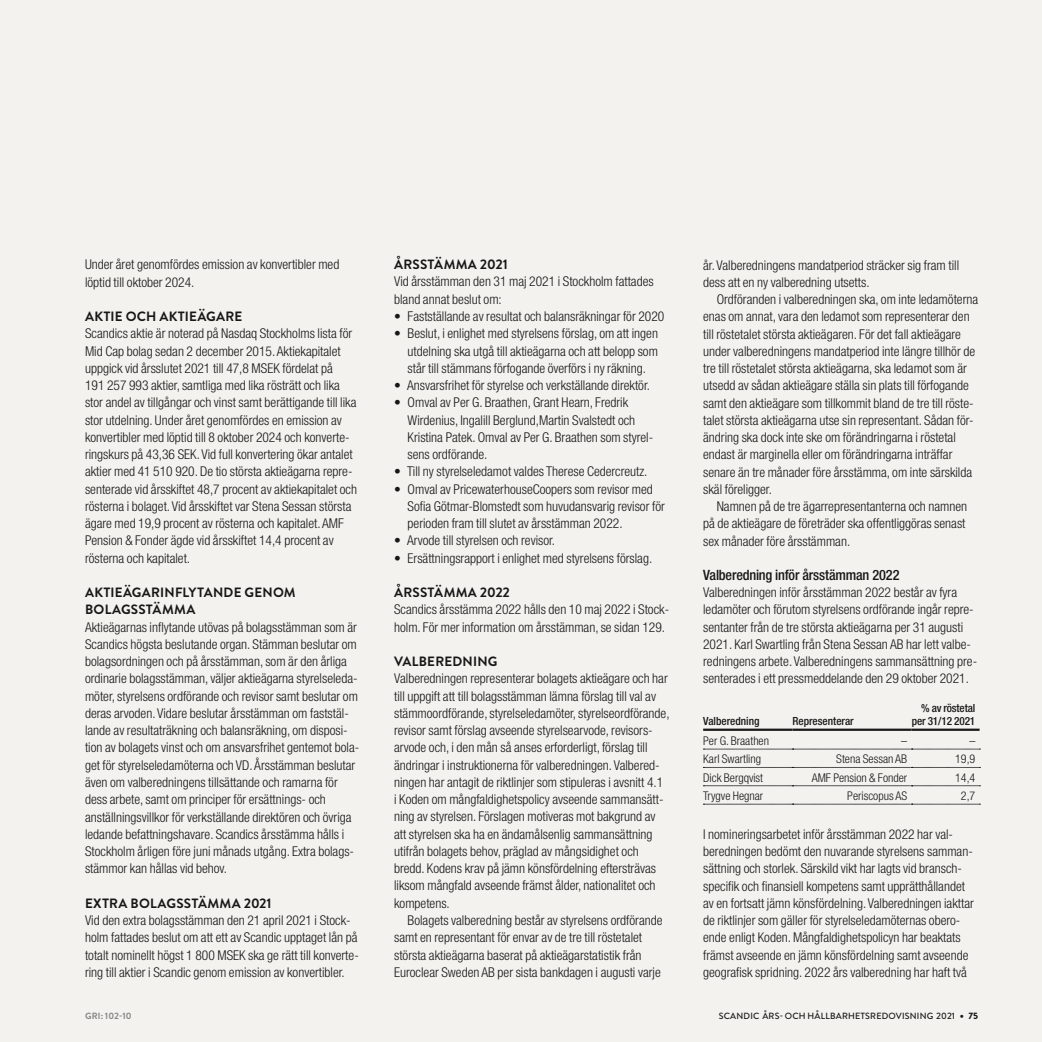
<style>
.page{position:relative;width:1042px;height:1042px;background:#f3f2ef}
.page>*{position:absolute;margin:0;border:0;box-sizing:border-box;transform-origin:0 0}
.t1{font:500 condensed 14.25px "Helvetica Neue LT Std";letter-spacing:-.01em;color:#181716}
.t2{font:300 condensed 13.5px/17.2px "Helvetica Neue LT Std";color:#181716}
.t3{font:700 13.5px/17.2px "Brandon Text";letter-spacing:.015em;color:#181716}
.t4{font:300 condensed 12px "Helvetica Neue LT Std";color:#181716}
.t5{font:500 condensed 11.25px/12.8px "Helvetica Neue LT Std";letter-spacing:-.005em;color:#181716;text-align:right}
.t6{font:500 9px "Brandon Text";letter-spacing:.02em;color:#181716}
.t7{font:700 9px "Brandon Text";color:#868786}
.s1{font-weight:900;font-size:10.5px}
.s2{font-weight:900}
</style>
<div class="page">
<hr style="left:703px;top:728px;width:89px;height:3px;background:#181716">
<hr style="left:792px;top:728px;width:119px;height:3px;background:#181716">
<hr style="left:911px;top:728px;width:68px;height:3px;background:#181716">
<svg style="left:703px;top:749px;width:277px;height:1px"></svg>
<svg style="left:703px;top:767px;width:277px;height:1px"></svg>
<svg style="left:703px;top:785px;width:277px;height:1px"></svg>
<svg style="left:703px;top:804px;width:277px;height:1px"></svg>
<p class="t2" style="left:85px;top:256px;width:256px">Under året genomfördes emission av konvertibler med löptid till oktober 2024.</p>
<p class="t3" style="left:85px;top:307px;width:159px">AKTIE OCH AKTIEÄGARE</p>
<p class="t2" style="left:85px;top:325px;width:273px">Scandics aktie är noterad på Nasdaq Stockholms lista för Mid Cap bolag sedan 2 december 2015. Aktiekapitalet uppgick vid årsslutet 2021 till 47,8 MSEK fördelat på<br>191 257 993 aktier, samtliga med lika rösträtt och lika stor andel av tillgångar och vinst samt berättigande till lika stor utdelning. Under året genomfördes en emission av konvertibler med löptid till 8 oktober 2024 och konverte&shy;ringskurs på 43,36 SEK. Vid full konvertering ökar antalet aktier med 41 510 920. De tio största aktieägarna repre&shy;senterade vid årsskiftet 48,7 procent av aktiekapitalet och rösterna i bolaget. Vid årsskiftet var Stena Sessan största ägare med 19,9 procent av rösterna och kapitalet. AMF Pension &amp; Fonder ägde vid årsskiftet 14,4 procent av rösterna och kapitalet.</p>
<p class="t3" style="left:85px;top:583px;width:212px">AKTIEÄGARINFLYTANDE GENOM<br>BOLAGSSTÄMMA</p>
<p class="t2" style="left:85px;top:618px;width:276px">Aktieägarnas inflytande utövas på bolagsstämman som är Scandics högsta beslutande organ. Stämman beslutar om bolagsordningen och på årsstämman, som är den årliga ordinarie bolagsstämman, väljer aktieägarna styrelseleda&shy;möter, styrelsens ordförande och revisor samt beslutar om deras arvoden. Vidare beslutar årsstämman om faststäl&shy;lande av resultaträkning och balansräkning, om disposi&shy;tion av bolagets vinst och om ansvarsfrihet gentemot bola&shy;get för styrelseledamöterna och VD. Årsstämman beslutar även om valberedningens tillsättande och ramarna för dess arbete, samt om principer för ersättnings- och anställningsvillkor för verkställande direktören och övriga ledande befattningshavare. Scandics årsstämma hålls i Stockholm årligen före juni månads utgång. Extra bolags&shy;stämmor kan hållas vid behov.</p>
<p class="t3" style="left:85px;top:894px;width:188px">EXTRA BOLAGSSTÄMMA 2021</p>
<p class="t2" style="left:85px;top:911px;width:275px">Vid den extra bolagsstämman den 21 april 2021 i Stock&shy;holm fattades beslut om att ett av Scandic upptaget lån på totalt nominellt högst 1 800 MSEK ska ge rätt till konverte&shy;ring till aktier i Scandic genom emission av konvertibler.</p>
<p class="t3" style="left:394px;top:256px;width:115px">ÅRSSTÄMMA 2021</p>
<p class="t2" style="left:394px;top:273px;width:261px">Vid årsstämman den 31 maj 2021 i Stockholm fattades bland annat beslut om:</p>
<p class="t2" style="left:394px;top:307px;width:272px">• Fastställande av resultat och balansräkningar för 2020</p>
<p class="t2" style="left:408px;top:325px;width:252px;text-align:justify;text-indent:-14px">• Beslut, i enlighet med styrelsens förslag, om att ingen utdelning ska utgå till aktieägarna och att belopp som står till stämmans förfogande överförs i ny räkning.</p>
<p class="t2" style="left:394px;top:376px;width:257px">• Ansvarsfrihet för styrelse och verkställande direktör.</p>
<p class="t2" style="left:408px;top:394px;width:247px;text-indent:-14px">• Omval av Per G. Braathen, Grant Hearn, Fredrik Wirdenius, Ingalill Berglund,Martin Svalstedt och Kristina Patek. Omval av Per G. Braathen som styrel&shy;sens ordförande.</p>
<p class="t2" style="left:394px;top:463px;width:255px">• Till ny styrelseledamot valdes Therese Cedercreutz.</p>
<p class="t2" style="left:408px;top:480px;width:259px;text-indent:-14px">• Omval av PricewaterhouseCoopers som revisor med<br>Sofia Götmar-Blomstedt som huvudansvarig revisor för perioden fram till slutet av årsstämman 2022.</p>
<p class="t2" style="left:394px;top:532px;width:163px">• Arvode till styrelsen och revisor.</p>
<p class="t2" style="left:394px;top:549px;width:260px">• Ersättningsrapport i enlighet med styrelsens förslag.</p>
<p class="t3" style="left:394px;top:583px;width:117px">ÅRSSTÄMMA 2022</p>
<p class="t2" style="left:394px;top:601px;width:277px">Scandics årsstämma 2022 hålls den 10 maj 2022 i Stock&shy;holm. För mer information om årsstämman, se sidan 129.</p>
<p class="t3" style="left:394px;top:652px;width:105px">VALBEREDNING</p>
<p class="t2" style="left:394px;top:670px;width:277px">Valberedningen representerar bolagets aktieägare och har till uppgift att till bolagsstämman lämna förslag till val av stämmoordförande, styrelseledamöter, styrelseordförande, revisor samt förslag avseende styrelsearvode, revisors&shy;arvode och, i den mån så anses erforderligt, förslag till ändringar i instruktionerna för valberedningen. Valbered&shy;ningen har antagit de riktlinjer som stipuleras i avsnitt 4.1<br>i Koden om mångfaldighetspolicy avseende sammansätt&shy;ning av styrelsen. Förslagen motiveras mot bakgrund av att styrelsen ska ha en ändamålsenlig sammansättning utifrån bolagets behov, präglad av mångsidighet och bredd. Kodens krav på jämn könsfördelning eftersträvas liksom mångfald avseende främst ålder, nationalitet och kompetens.</p>
<p class="t2" style="left:394px;top:911px;width:270px;text-indent:14px">Bolagets valberedning består av styrelsens ordförande samt en representant för envar av de tre till röstetalet största aktieägarna baserat på aktieägarstatistik från Euroclear Sweden AB per sista bankdagen i augusti varje</p>
<p class="t2" style="left:703px;top:256px;width:257px">år. Valberedningens mandatperiod sträcker sig fram till dess att en ny valberedning utsetts.</p>
<p class="t2" style="left:703px;top:290px;width:276px;text-indent:14px">Ordföranden i valberedningen ska, om inte ledamöterna enas om annat, vara den ledamot som representerar den till röstetalet största aktieägaren. För det fall aktieägare under valberedningens mandatperiod inte längre tillhör de tre till röstetalet största aktieägarna, ska ledamot som är utsedd av sådan aktieägare ställa sin plats till förfogande samt den aktieägare som tillkommit bland de tre till röste&shy;talet största aktieägarna utse sin representant. Sådan för&shy;ändring ska dock inte ske om förändringarna i röstetal endast är marginella eller om förändringarna inträffar senare än tre månader före årsstämma, om inte särskilda skäl föreligger.</p>
<p class="t2" style="left:703px;top:498px;width:266px;text-indent:14px">Namnen på de tre ägarrepresentanterna och namnen på de aktieägare de företräder ska offentliggöras senast sex månader före årsstämman.</p>
<p class="t1" style="left:703px;top:566px;width:198px">Valberedning inför årsstämman 2022</p>
<p class="t2" style="left:703px;top:583px;width:275px">Valberedningen inför årsstämman 2022 består av fyra ledamöter och förutom styrelsens ordförande ingår repre&shy;sentanter från de tre största aktieägarna per 31 augusti 2021. Karl Swartling från Stena Sessan AB har lett valbe&shy;redningens arbete. Valberedningens sammansättning pre&shy;senterades i ett pressmeddelande den 29 oktober 2021.</p>
<p class="t5" style="left:703px;top:714px;width:58px">Valberedning</p>
<p class="t5" style="left:792px;top:714px;width:63px">Representerar</p>
<p class="t5" style="left:912px;top:701px;width:65px">% av röstetal per 31/12 2021</p>
<p class="t4" style="left:703px;top:734px;width:67px">Per G. Braathen</p>
<p class="t4" style="left:901px;top:734px;width:7px">–</p>
<p class="t4" style="left:969px;top:734px;width:7px">–</p>
<p class="t4" style="left:703px;top:752px;width:59px">Karl Swartling</p>
<p class="t4" style="left:836px;top:752px;width:73px">Stena Sessan AB</p>
<p class="t4" style="left:955px;top:752px;width:22px">19,9</p>
<p class="t4" style="left:703px;top:770px;width:62px">Dick Bergqvist</p>
<p class="t4" style="left:812px;top:770px;width:97px">AMF Pension &amp; Fonder</p>
<p class="t4" style="left:955px;top:770px;width:22px">14,4</p>
<p class="t4" style="left:703px;top:789px;width:62px">Trygve Hegnar</p>
<p class="t4" style="left:847px;top:789px;width:62px">Periscopus AS</p>
<p class="t4" style="left:961px;top:789px;width:16px">2,7</p>
<p class="t2" style="left:703px;top:825px;width:272px">I nomineringsarbetet inför årsstämman 2022 har val&shy;beredningen bedömt den nuvarande styrelsens samman&shy;sättning och storlek. Särskild vikt har lagts vid bransch&shy;specifik och finansiell kompetens samt upprätthållandet av en fortsatt jämn könsfördelning. Valberedningen iakttar de riktlinjer som gäller för styrelseledamöternas obero&shy;ende enligt Koden. Mångfaldighetspolicyn har beaktats främst avseende en jämn könsfördelning samt avseende geografisk spridning. 2022 års valberedning har haft två</p>
<p class="t7" style="left:85px;top:1009px;width:48px">GRI: 102-10</p>
<p class="t6" style="left:719px;top:1009px;width:261px">SCANDIC ÅRS- OCH HÅLLBARHETSREDOVISNING 2021 <span class="s1">•</span> <span class="s2">75</span></p>
</div>
